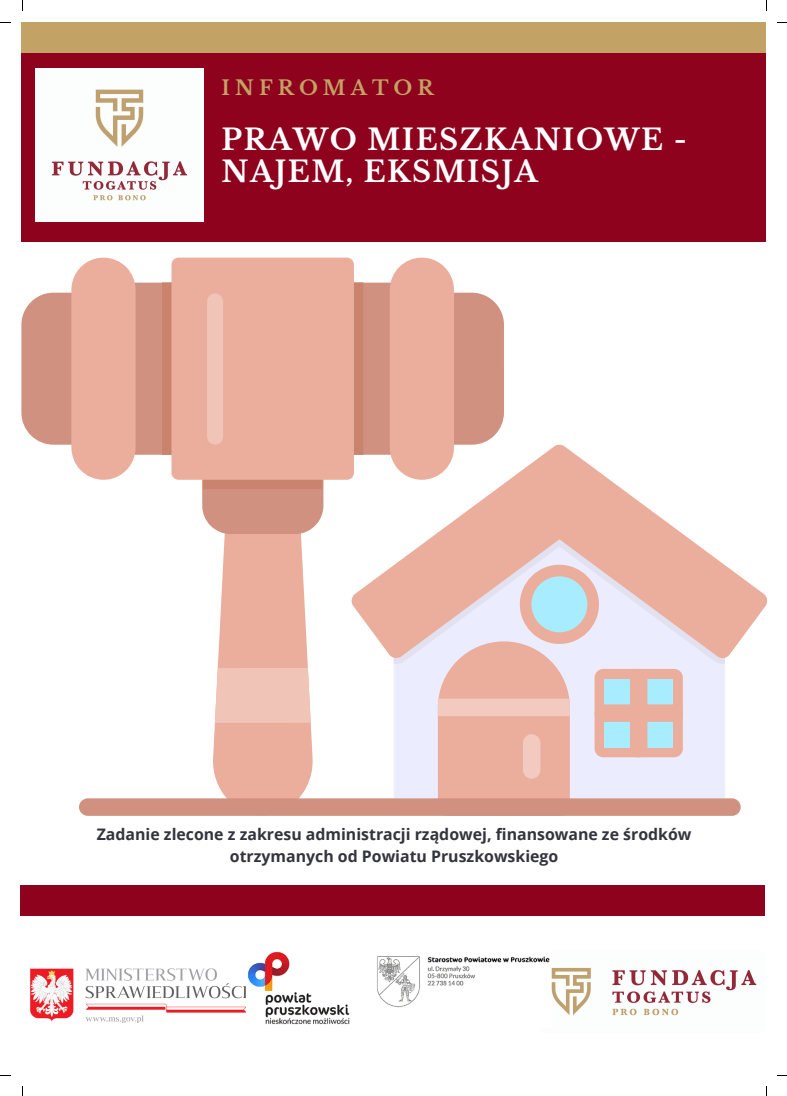
<style>
.page{position:relative;width:787px;height:1096px;background:#fff}
.page>*{position:absolute;margin:0;border:0;box-sizing:border-box;transform-origin:0 0}
.t1{font:700 28.75px/31.9px "Libre Baskerville";letter-spacing:.05em;color:#fff}
.t2{font:700 20px "Libre Baskerville";letter-spacing:.25em;color:#c3a265}
.t3{font:700 15.88px/21.6px "Open Sans";color:#33343d;text-align:center}
</style>
<div class="page">
<div style="left:22px;top:53px;width:744px;height:188px;background:#8e021d"></div>
<div style="left:22px;top:23px;width:744px;height:30px;background:#c3a265"></div>
<div style="left:20px;top:885px;width:745px;height:29px;background:#8e021d"></div>
<img style="left:30px;top:968px;width:216px;height:55px">
<img style="left:551px;top:967px;width:206px;height:49px">
<img style="left:36px;top:69px;width:168px;height:153px">
<img style="left:248px;top:951px;width:302px;height:74px">
<svg style="left:202px;top:479px;width:121px;height:319px"></svg>
<svg style="left:354px;top:258px;width:150px;height:186px;background:#e0a99a"></svg>
<div style="left:186px;top:258px;width:168px;height:221px;background:#ebae9d"></div>
<svg style="left:22px;top:258px;width:164px;height:221px"></svg>
<div style="left:207px;top:293px;width:16px;height:151px;background:#f1c4b8"></div>
<div style="left:394px;top:664px;width:331px;height:134px;background:#ececff"></div>
<svg style="left:394px;top:658px;width:331px;height:6px"></svg>
<svg style="left:350px;top:444px;width:418px;height:214px"></svg>
<svg style="left:438px;top:641px;width:132px;height:157px;background:#ebb7aa"></svg>
<div style="left:594px;top:669px;width:89px;height:88px;background:#ebae9d;border-radius:9px"></div>
<div style="left:605px;top:679px;width:68px;height:68px;background:#a7edff"></div>
<div style="left:630px;top:669px;width:17px;height:88px;background:#ebae9d;border-radius:9px"></div>
<div style="left:594px;top:704px;width:89px;height:17px;background:#ebae9d;border-radius:9px"></div>
<div style="left:523px;top:734px;width:17px;height:44px;background:#f2cabf;border-radius:9px"></div>
<div style="left:520px;top:564px;width:79px;height:80px;background:#ebae9d;border-radius:50%"></div>
<div style="left:531px;top:576px;width:56px;height:56px;background:#a7edff;border-radius:50%"></div>
<div style="left:79px;top:798px;width:662px;height:17px;background:#d09180;border-radius:9px"></div>
<p class="t2" style="left:222px;top:76px;width:214px">INFROMATOR</p>
<p class="t1" style="left:222px;top:124px;width:467px">PRAWO MIESZKANIOWE -<br>NAJEM, EKSMISJA</p>
<p class="t3" style="left:97px;top:823px;width:596px">Zadanie zlecone z zakresu administracji rządowej, finansowane ze środków otrzymanych od Powiatu Pruszkowskiego</p>
</div>
